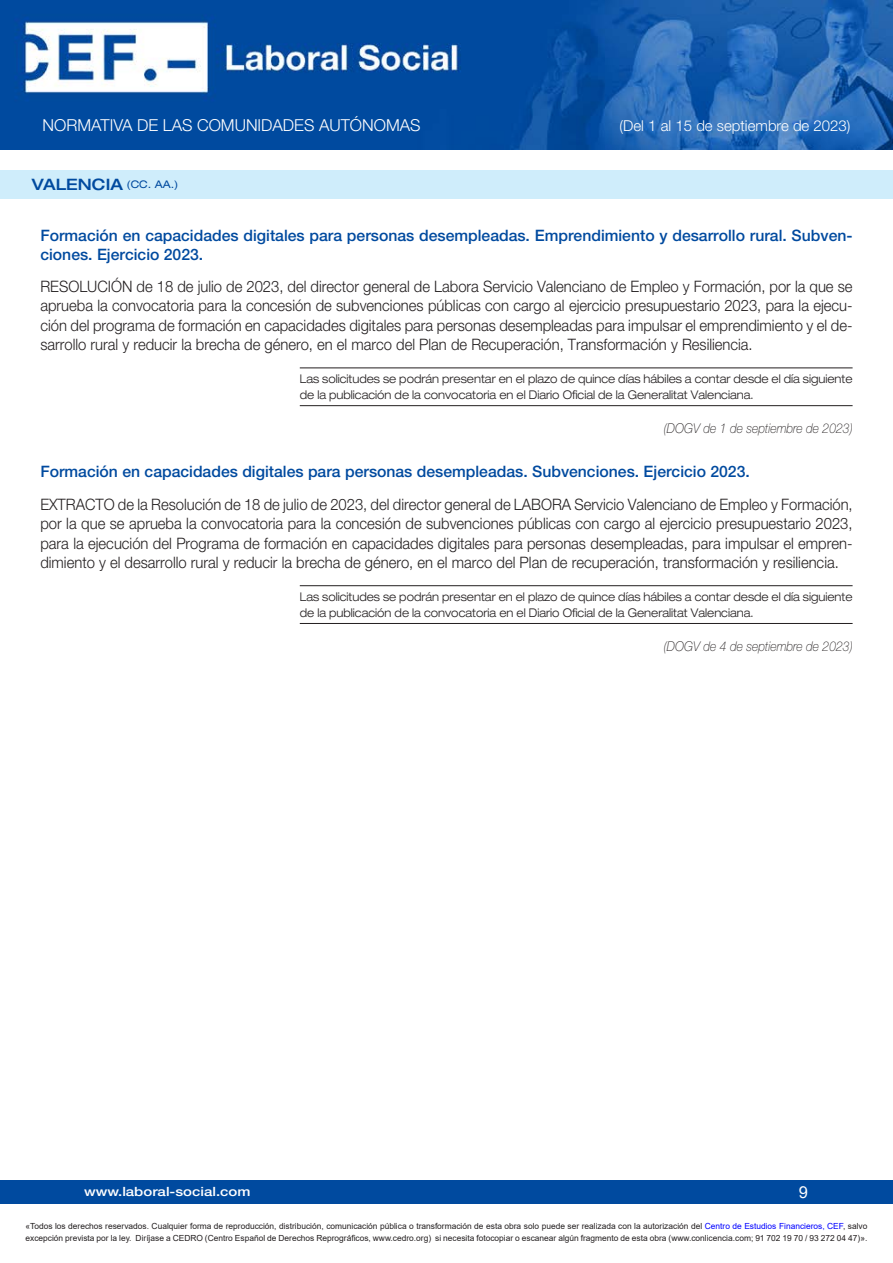
<style>
.page{position:relative;width:893px;height:1263px;background:#fff}
.page>*{position:absolute;margin:0;border:0;box-sizing:border-box;transform-origin:0 0}
.t1{font:300 16.5px "Helvetica Neue LT Std";color:#fff}
.t2{font:16.5px "Arial";color:#fff}
.Contenido{font:300 15.75px/19.5px "Helvetica Neue LT Std";color:#231f20;text-align:justify;scale:.94 1}
.Título-cabecera{font:500 15.75px/18.8px "Helvetica Neue LT Std";color:#004a9f}
.Comunidades_division{font:500 expanded 15.75px "Helvetica Neue LT Std";color:#004a9f}
.t3{font:300 15px "Helvetica Neue LT Std";color:#fff}
.publicación{font:italic 100 13.5px "Helvetica Neue LT Std";color:#231f20;scale:.9 1}
.t4{font:500 12.75px "Helvetica Neue LT Std";color:#fff;scale:1.18 1}
.Plazo{font:300 expanded 12px/15.8px "Helvetica Neue LT Std";color:#231f20;scale:.92 1}
.t5{font:8.4px/12px "Arial";color:#231f20}
.s1{font-weight:400;font-size:10.5px}
.s2{color:#00f}
</style>
<div class="page">
<div style="left:0;top:1180px;width:893px;height:23px;background:#004a9f"></div>
<img style="left:0;top:0;width:893px;height:149px">
<hr style="left:300px;top:367px;width:553px;height:1px;background:#231f20">
<hr style="left:300px;top:405px;width:553px;height:1px;background:#231f20">
<hr style="left:300px;top:585px;width:553px;height:1px;background:#231f20">
<hr style="left:300px;top:623px;width:553px;height:1px;background:#231f20">
<div style="left:0;top:170px;width:893px;height:28px;background:#cfedfb"></div>
<p class="t1" style="left:43px;top:115px;width:379px">NORMATIVA DE LAS COMUNIDADES AUTÓNOMAS</p>
<p class="t3" style="left:620px;top:117px;width:232px">(Del 1 al 15 de septiembre de 2023)</p>
<p class="Comunidades_division" style="left:32px;top:174px;width:148px">VALENCIA <span class="s1">(CC. AA.)</span></p>
<p class="Título-cabecera" style="left:40px;top:226px;width:814px">Formación en capacidades digitales para personas desempleadas. Emprendimiento y desarrollo rural. Subven&shy;ciones. Ejercicio 2023.</p>
<p class="Contenido" style="left:40px;top:276px;width:865px">RESOLUCIÓN de 18 de julio de 2023, del director general de Labora Servicio Valenciano de Empleo y Formación, por la que se aprueba la convocatoria para la concesión de subvenciones públicas con cargo al ejercicio presupuestario 2023, para la ejecu&shy;ción del programa de formación en capacidades digitales para personas desempleadas para impulsar el emprendimiento y el de&shy;sarrollo rural y reducir la brecha de género, en el marco del Plan de Recuperación, Transformación y Resiliencia.</p>
<p class="Plazo" style="left:300px;top:371px;width:602px">Las solicitudes se podrán presentar en el plazo de quince días hábiles a contar desde el día siguiente de la publicación de la convocatoria en el Diario Oficial de la Generalitat Valenciana.</p>
<p class="publicación" style="left:664px;top:421px;width:211px">(DOGV de 1 de septiembre de 2023)</p>
<p class="Título-cabecera" style="left:40px;top:462px;width:711px">Formación en capacidades digitales para personas desempleadas. Subvenciones. Ejercicio 2023.</p>
<p class="Contenido" style="left:40px;top:494px;width:866px">EXTRACTO de la Resolución de 18 de julio de 2023, del director general de LABORA Servicio Valenciano de Empleo y Formación, por la que se aprueba la convocatoria para la concesión de subvenciones públicas con cargo al ejercicio presupuestario 2023, para la ejecución del Programa de formación en capacidades digitales para personas desempleadas, para impulsar el empren&shy;dimiento y el desarrollo rural y reducir la brecha de género, en el marco del Plan de recuperación, transformación y resiliencia.</p>
<p class="Plazo" style="left:300px;top:589px;width:602px">Las solicitudes se podrán presentar en el plazo de quince días hábiles a contar desde el día siguiente de la publicación de la convocatoria en el Diario Oficial de la Generalitat Valenciana.</p>
<p class="publicación" style="left:664px;top:638px;width:211px">(DOGV de 4 de septiembre de 2023)</p>
<p class="t4" style="left:84px;top:1184px;width:143px">www.laboral-social.com</p>
<p class="t2" style="left:799px;top:1180px;width:11px">9</p>
<p class="t5" style="left:26px;top:1220px;width:843px">«Todos los derechos reservados. Cualquier forma de reproducción, distribución, comunicación pública o transformación de esta obra solo puede ser realizada con la autorización del <span class="s2">Centro de Estudios Financieros, CEF</span>, salvo excepción prevista por la ley. Diríjase a CEDRO (Centro Español de Derechos Reprográficos, www.cedro.org) si necesita fotocopiar o escanear algún fragmento de esta obra (www.conlicencia.com; 91 702 19 70 / 93 272 04 47)».</p>
</div>
